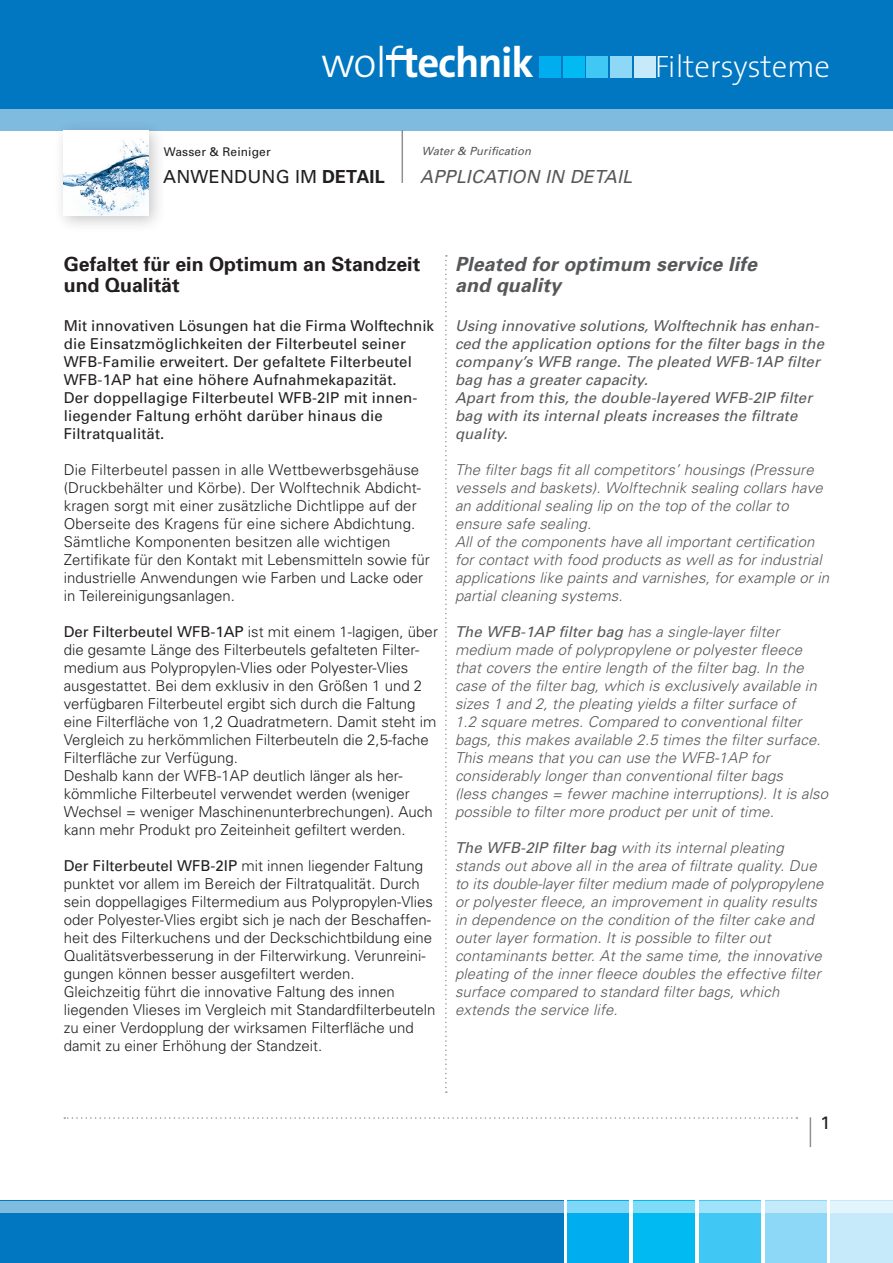
<style>
.page{position:relative;width:893px;height:1263px;background:#fff}
.page>*{position:absolute;margin:0;border:0;box-sizing:border-box;transform-origin:0 0}
.t1{font:700 42.75px "The Sans";letter-spacing:-.03em;color:#fff}
.t2{font:200 31.05px "The Sans";letter-spacing:-.01em;color:#fff}
.t3{font:700 19.5px/21px "Univers";color:#231f20}
.t4{font:italic 700 19.5px "Univers";letter-spacing:.01em;color:#57585a}
.t5{font:italic 18px "Univers";letter-spacing:.01em;color:#57585a}
.t6{font:18px "Univers";letter-spacing:.01em;color:#231f20}
.t7{font:300 15px/18px "Univers";color:#231f20}
.t8{font:italic 300 15px/18px "Univers";letter-spacing:.01em;color:#57585a}
.t9{font:15px/18px "Univers";letter-spacing:.01em;color:#231f20}
.t10{font:italic 15px/18px "Univers";letter-spacing:.01em;color:#57585a}
.t11{font:12px "Univers";letter-spacing:.01em;color:#231f20}
.t12{font:italic 11.25px "Univers";letter-spacing:.01em;color:#57585a}
.s1{font-weight:300}
.s2{font-weight:700}
.s3{font-weight:400}
</style>
<div class="page">
<div style="left:0;top:0;width:893px;height:130px;background:#0077c0"></div>
<div style="left:0;top:109px;width:893px;height:22px;background:#7fbadf"></div>
<div style="left:387px;top:55px;width:30px;height:5px;background:#fff"></div>
<div style="left:539px;top:56px;width:22px;height:22px;background:#00aeef"></div>
<div style="left:586px;top:56px;width:22px;height:22px;background:#40c7f4"></div>
<div style="left:563px;top:56px;width:21px;height:22px;background:#00baf1"></div>
<div style="left:610px;top:56px;width:22px;height:22px;background:#8dd7f7"></div>
<div style="left:634px;top:56px;width:21px;height:22px;background:#c6eafa"></div>
<svg style="left:445px;top:255px;width:2px;height:838px"></svg>
<div style="left:52px;top:119px;width:114px;height:114px;background:#231f20;opacity:.25"></div>
<img style="left:64px;top:131px;width:85px;height:85px">
<hr style="left:402px;top:130px;width:1px;height:53px;background:#231f20">
<div style="left:567px;top:1201px;width:62px;height:62px;background:#00aeef"></div>
<div style="left:633px;top:1201px;width:62px;height:62px;background:#00baf1"></div>
<div style="left:699px;top:1201px;width:62px;height:62px;background:#40c7f4"></div>
<div style="left:765px;top:1201px;width:62px;height:62px;background:#8dd7f7"></div>
<div style="left:831px;top:1201px;width:62px;height:62px;background:#c6eafa"></div>
<div style="left:0;top:1201px;width:563px;height:62px;background:#0077c0"></div>
<svg style="left:0;top:1201px;width:893px;height:11px;background:#8fc9e8"></svg>
<hr style="left:810px;top:1117px;width:1px;height:30px;background:#231f20">
<svg style="left:64px;top:1117px;width:733px;height:2px"></svg>
<p class="t1" style="left:321px;top:27px;width:214px"><span class="s1">wolf</span>technik</p>
<p class="t2" style="left:655px;top:41px;width:177px">Filtersysteme</p>
<p class="t11" style="left:164px;top:144px;width:108px">Wasser &amp; Reiniger</p>
<p class="t12" style="left:422px;top:144px;width:111px">Water &amp; Purification</p>
<p class="t6" style="left:163px;top:165px;width:223px">ANWENDUNG IM <span class="s2">DETAIL</span></p>
<p class="t5" style="left:420px;top:165px;width:213px">APPLICATION IN DETAIL</p>
<p class="t3" style="left:64px;top:253px;width:358px">Gefaltet für ein Optimum an Standzeit und Qualität</p>
<p class="t9" style="left:64px;top:317px;width:372px">Mit innovativen Lösungen hat die Firma Wolftechnik die Einsatzmöglichkeiten der Filterbeutel seiner WFB-Familie erweitert. Der gefaltete Filterbeutel WFB-1AP hat eine höhere Aufnahmekapazität.<br>Der doppellagige Filterbeutel WFB-2IP mit innen&shy;liegender Faltung erhöht darüber hinaus die</p>
<p class="t9" style="left:64px;top:425px;width:102px">Filtratqualität.</p>
<p class="t7" style="left:64px;top:460px;width:367px">Die Filterbeutel passen in alle Wettbewerbsgehäuse (Druckbehälter und Körbe). Der Wolftechnik Abdicht&shy;kragen sorgt mit einer zusätzliche Dichtlippe auf der Oberseite des Kragens für eine sichere Abdichtung.<br>Sämtliche Komponenten besitzen alle wichtigen Zertifikate für den Kontakt mit Lebensmitteln sowie für industrielle Anwendungen wie Farben und Lacke oder in Teilereinigungsanlagen.</p>
<p class="t7" style="left:64px;top:622px;width:376px"><span class="s3">Der Filterbeutel WFB-1AP</span> ist mit einem 1-lagigen, über die gesamte Länge des Filterbeutels gefalteten Filter&shy;medium aus Polypropylen-Vlies oder Polyester-Vlies ausgestattet. Bei dem exklusiv in den Größen 1 und 2 verfügbaren Filterbeutel ergibt sich durch die Faltung eine Filterfläche von 1,2 Quadratmetern. Damit steht im Vergleich zu herkömmlichen Filterbeuteln die 2,5-fache Filterfläche zur Verfügung.</p>
<p class="t7" style="left:64px;top:766px;width:370px">Deshalb kann der WFB-1AP deutlich länger als her&shy;kömmliche Filterbeutel verwendet werden (weniger Wechsel = weniger Maschinenunterbrechungen). Auch kann mehr Produkt pro Zeiteinheit gefiltert werden.</p>
<p class="t7" style="left:64px;top:856px;width:371px"><span class="s3">Der Filterbeutel WFB-2IP</span> mit innen liegender Faltung punktet vor allem im Bereich der Filtratqualität. Durch sein doppellagiges Filtermedium aus Polypropylen-Vlies oder Polyester-Vlies ergibt sich je nach der Beschaffen&shy;heit des Filterkuchens und der Deckschichtbildung eine Qualitätsverbesserung in der Filterwirkung. Verunreini&shy;gungen können besser ausgefiltert werden.</p>
<p class="t7" style="left:64px;top:982px;width:373px">Gleichzeitig führt die innovative Faltung des innen liegenden Vlieses im Vergleich mit Standardfilterbeuteln zu einer Verdopplung der wirksamen Filterfläche und damit zu einer Erhöhung der Standzeit.</p>
<p class="t4" style="left:455px;top:252px;width:303px">Pleated for optimum service life</p>
<p class="t4" style="left:455px;top:273px;width:107px">and quality</p>
<p class="t10" style="left:455px;top:317px;width:371px">Using innovative solutions, Wolftechnik has enhan&shy;ced the application options for the filter bags in the company’s WFB range. The pleated WFB-1AP filter bag has a greater capacity.</p>
<p class="t10" style="left:455px;top:389px;width:359px">Apart from this, the double-layered WFB-2IP filter bag with its internal pleats increases the filtrate quality.</p>
<p class="t8" style="left:455px;top:460px;width:369px">The filter bags fit all competitors’ housings (Pressure vessels and baskets). Wolftechnik sealing collars have an additional sealing lip on the top of the collar to</p>
<p class="t8" style="left:455px;top:514px;width:138px">ensure safe sealing.</p>
<p class="t8" style="left:455px;top:532px;width:376px">All of the components have all important certification for contact with food products as well as for industrial applications like paints and varnishes, for example or in partial cleaning systems.</p>
<p class="t8" style="left:455px;top:622px;width:326px"><span class="s3">The WFB-1AP filter bag</span> has a single-layer filter</p>
<p class="t8" style="left:455px;top:640px;width:363px">medium made of polypropylene or polyester fleece that covers the entire length of the filter bag. In the case of the filter bag, which is exclusively available in sizes 1 and 2, the pleating yields a filter surface of</p>
<p class="t8" style="left:455px;top:712px;width:367px">1.2 square metres. Compared to conventional filter bags, this makes available 2.5 times the filter surface.</p>
<p class="t8" style="left:455px;top:748px;width:316px">This means that you can use the WFB-1AP for</p>
<p class="t8" style="left:455px;top:766px;width:329px">considerably longer than conventional filter bags</p>
<p class="t8" style="left:455px;top:784px;width:375px">(less changes = fewer machine interruptions). It is also possible to filter more product per unit of time.</p>
<p class="t8" style="left:455px;top:838px;width:330px"><span class="s3">The WFB-2IP filter bag</span> with its internal pleating</p>
<p class="t8" style="left:455px;top:856px;width:370px">stands out above all in the area of filtrate quality. Due to its double-layer filter medium made of polypropylene or polyester fleece, an improvement in quality results in dependence on the condition of the filter cake and outer layer formation. It is possible to filter out</p>
<p class="t8" style="left:455px;top:946px;width:368px;text-align:justify">contaminants better. At the same time, the innovative pleating of the inner fleece doubles the effective filter surface compared to standard filter bags, which</p>
<p class="t8" style="left:455px;top:1000px;width:164px">extends the service life.</p>
<p class="t6" style="left:820px;top:1111px;width:12px">1</p>
</div>
